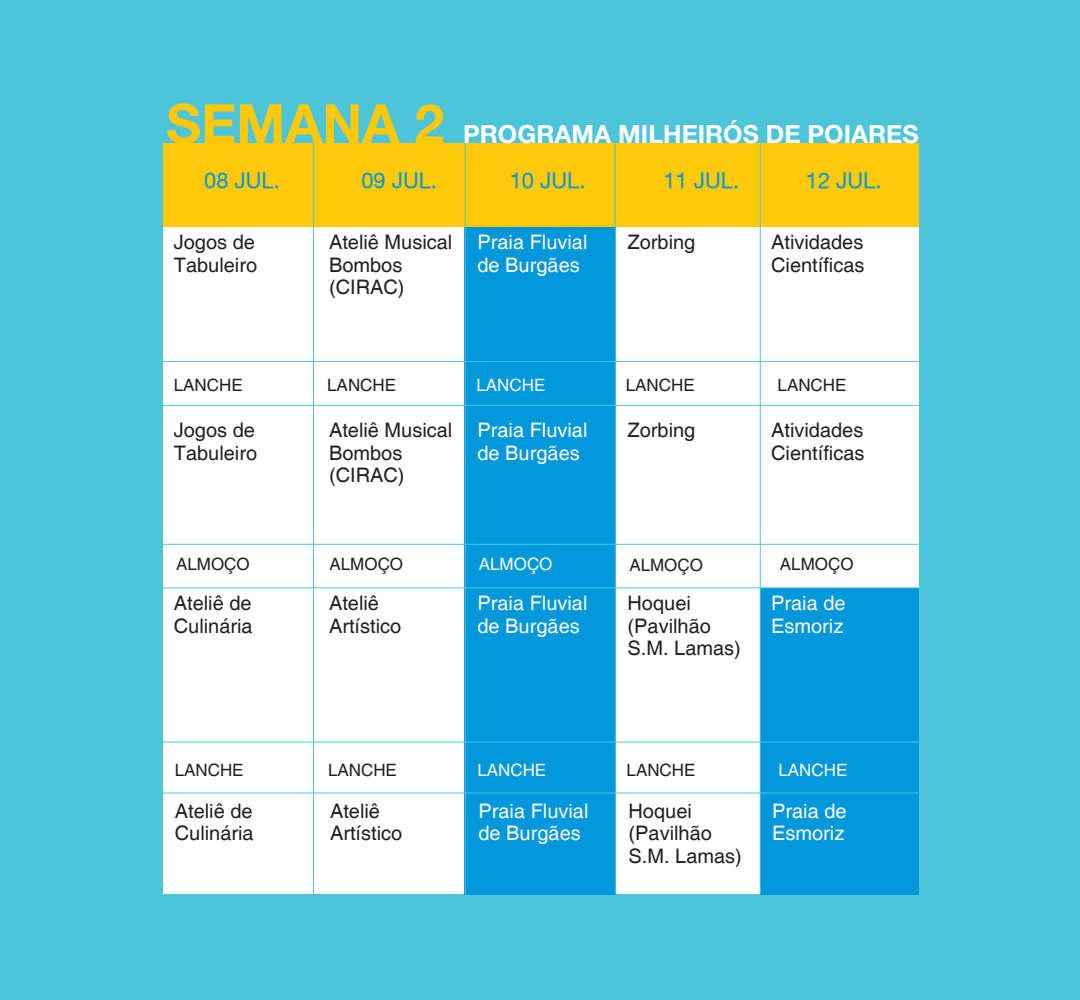
<style>
.page{position:relative;width:1080px;height:1000px;background:#4cc5da}
.page>*{position:absolute;margin:0;border:0;box-sizing:border-box;transform-origin:0 0}
.t1{font:700 54.1px "Helvetica Neue";color:#fec80b}
.t2{font:700 25px "Helvetica Neue";color:#fff}
.t3{font:21.8px "Helvetica Neue Roman Helvetica Neue Roman";color:#0097db}
.t4{font:20px/22.7px "Helvetica";color:#231f20}
.t5{font:20px/22.7px "Helvetica";color:#fff}
.t6{font:17px "Helvetica LT Std";color:#231f20}
.t7{font:17px "Helvetica LT Std";color:#fff}
</style>
<div class="page">
<div style="left:163px;top:226px;width:756px;height:668px;background:#fff"></div>
<div style="left:464px;top:227px;width:151px;height:667px;background:#0097db"></div>
<div style="left:760px;top:588px;width:159px;height:306px;background:#0097db"></div>
<div style="left:163px;top:143px;width:756px;height:84px;background:#fec80b"></div>
<hr style="left:313px;top:143px;width:1px;height:751px;background:#4cc5da">
<hr style="left:465px;top:143px;width:1px;height:751px;background:#4cc5da">
<hr style="left:161px;top:361px;width:758px;height:1px;background:#4cc5da">
<hr style="left:161px;top:405px;width:758px;height:1px;background:#4cc5da">
<hr style="left:161px;top:544px;width:758px;height:1px;background:#4cc5da">
<hr style="left:161px;top:587px;width:758px;height:1px;background:#4cc5da">
<hr style="left:161px;top:742px;width:758px;height:1px;background:#4cc5da">
<hr style="left:161px;top:792px;width:758px;height:1px;background:#4cc5da">
<hr style="left:615px;top:143px;width:1px;height:751px;background:#4cc5da">
<hr style="left:760px;top:143px;width:1px;height:751px;background:#4cc5da">
<h1 class="t1" style="left:166px;top:90px;width:280px">SEMANA 2</h1>
<p class="t3" style="left:204px;top:167px;width:77px">08 JUL.</p>
<p class="t3" style="left:361px;top:167px;width:77px">09 JUL.</p>
<p class="t3" style="left:510px;top:167px;width:77px">10 JUL.</p>
<p class="t3" style="left:664px;top:167px;width:77px">11 JUL.</p>
<p class="t3" style="left:806px;top:167px;width:77px">12 JUL.</p>
<p class="t2" style="left:463px;top:119px;width:457px">PROGRAMA MILHEIRÓS DE POIARES</p>
<p class="t4" style="left:174px;top:231px;width:85px">Jogos de<br>Tabuleiro</p>
<p class="t4" style="left:329px;top:231px;width:125px">Ateliê Musical<br>Bombos (CIRAC)</p>
<p class="t5" style="left:478px;top:231px;width:112px">Praia Fluvial de Burgães</p>
<p class="t4" style="left:628px;top:231px;width:69px">Zorbing</p>
<p class="t4" style="left:771px;top:231px;width:95px">Atividades<br>Científicas</p>
<p class="t6" style="left:174px;top:375px;width:70px">LANCHE</p>
<p class="t6" style="left:327px;top:375px;width:70px">LANCHE</p>
<p class="t7" style="left:477px;top:375px;width:70px">LANCHE</p>
<p class="t6" style="left:626px;top:375px;width:70px">LANCHE</p>
<p class="t6" style="left:778px;top:375px;width:70px">LANCHE</p>
<p class="t4" style="left:174px;top:419px;width:85px">Jogos de<br>Tabuleiro</p>
<p class="t4" style="left:329px;top:419px;width:125px">Ateliê Musical<br>Bombos (CIRAC)</p>
<p class="t5" style="left:478px;top:419px;width:112px">Praia Fluvial de Burgães</p>
<p class="t4" style="left:628px;top:419px;width:69px">Zorbing</p>
<p class="t4" style="left:771px;top:419px;width:95px">Atividades<br>Científicas</p>
<p class="t6" style="left:176px;top:554px;width:75px">ALMOÇO</p>
<p class="t6" style="left:330px;top:554px;width:75px">ALMOÇO</p>
<p class="t7" style="left:479px;top:554px;width:75px">ALMOÇO</p>
<p class="t6" style="left:629px;top:556px;width:75px">ALMOÇO</p>
<p class="t6" style="left:780px;top:554px;width:75px">ALMOÇO</p>
<p class="t4" style="left:174px;top:592px;width:80px">Ateliê de<br>Culinária</p>
<p class="t4" style="left:329px;top:592px;width:74px">Ateliê<br>Artístico</p>
<p class="t5" style="left:478px;top:592px;width:112px">Praia Fluvial de Burgães</p>
<p class="t4" style="left:628px;top:592px;width:115px">Hoquei (Pavilhão<br>S.M. Lamas)</p>
<p class="t5" style="left:771px;top:592px;width:76px">Praia de<br>Esmoriz</p>
<p class="t6" style="left:175px;top:760px;width:70px">LANCHE</p>
<p class="t6" style="left:328px;top:760px;width:70px">LANCHE</p>
<p class="t7" style="left:477px;top:760px;width:70px">LANCHE</p>
<p class="t6" style="left:627px;top:760px;width:70px">LANCHE</p>
<p class="t7" style="left:778px;top:760px;width:70px">LANCHE</p>
<p class="t4" style="left:175px;top:800px;width:80px">Ateliê de<br>Culinária</p>
<p class="t4" style="left:330px;top:800px;width:74px">Ateliê<br>Artístico</p>
<p class="t5" style="left:479px;top:800px;width:112px">Praia Fluvial de Burgães</p>
<p class="t4" style="left:629px;top:800px;width:115px">Hoquei (Pavilhão<br>S.M. Lamas)</p>
<p class="t5" style="left:772px;top:800px;width:76px">Praia de<br>Esmoriz</p>
</div>
